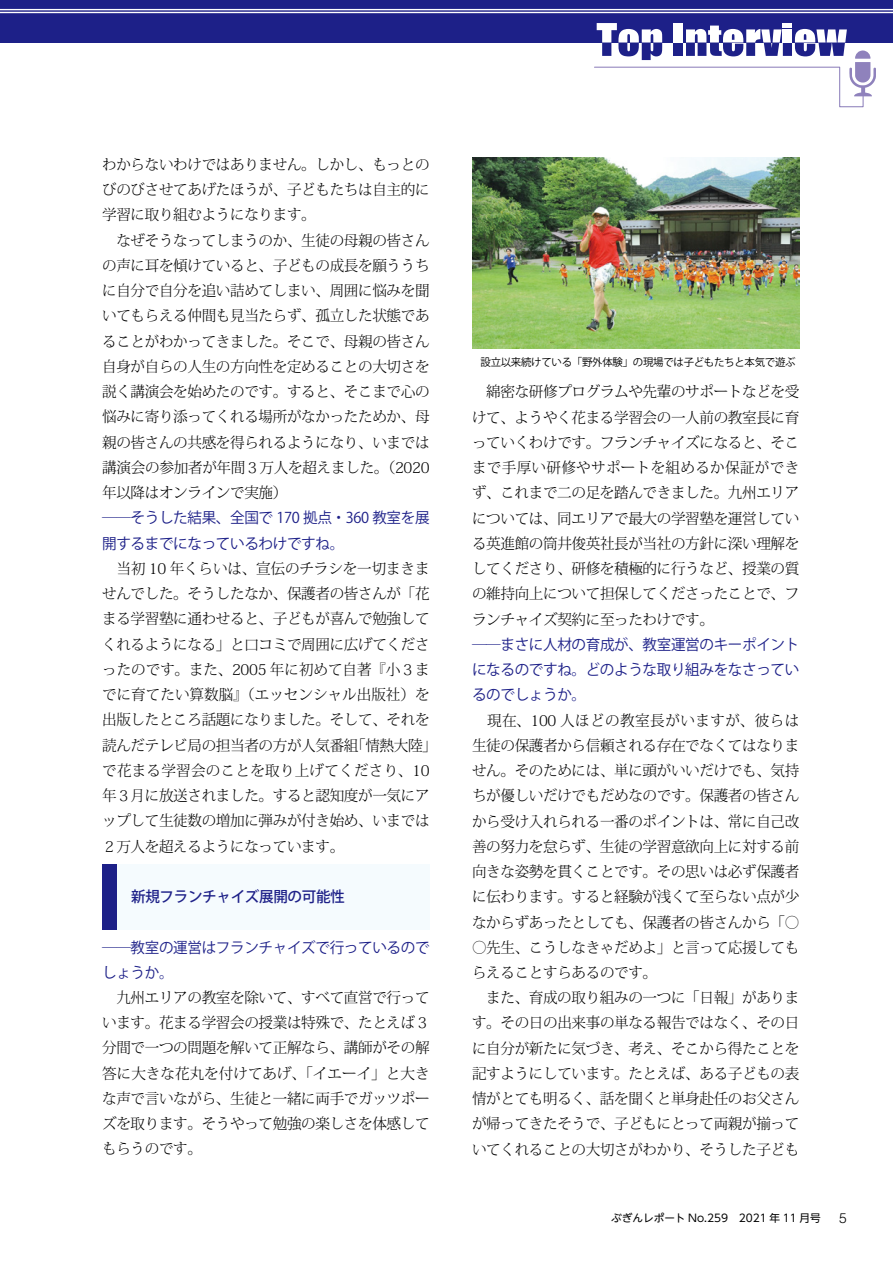
<style>
.page{position:relative;width:893px;height:1263px;background:#fff}
.page>*{position:absolute;margin:0;border:0;box-sizing:border-box;transform-origin:0 0}
.t1{font:300 14.85px/25.2px "Koz Min Pr 6 N";letter-spacing:-.025em;color:#000}
.t2{font:14.85px/25.2px "Koz Go Pr 6 N";letter-spacing:-.025em;color:#1d2088}
.t3{font:500 14.85px "Koz Go Pr 6 N";letter-spacing:-.025em;color:#1d2088}
.t4{font:300 13.8px "Helvetica LT Std";color:#000}
.t5{font:10.65px "Koz Go Pr 6 N";letter-spacing:-.025em;color:#000}
.t6{font:10.65px "UD Shin Go NT Pro";color:#000}
</style>
<div class="page">
<div style="left:0;top:0;width:893px;height:43px;background:#1d2088"></div>
<svg style="left:594px;top:23px;width:282px;height:85px"></svg>
<hr style="left:0;top:9px;width:893px;height:1px;background:#fff">
<hr style="left:0;top:12px;width:893px;height:1px;background:#fff">
<div style="left:102px;top:864px;width:327px;height:66px;background:#f5fbfe"></div>
<div style="left:102px;top:864px;width:15px;height:66px;background:#1d2088"></div>
<img style="left:472px;top:157px;width:327px;height:192px">
<p class="t1" style="left:102px;top:152px;width:329px">わからないわけではありません。しかし、もっとのびのびさせてあげたほうが、子どもたちは自主的に学習に取り組むようになります。<br>　なぜそうなってしまうのか、生徒の母親の皆さんの声に耳を傾けていると、子どもの成長を願ううちに自分で自分を追い詰めてしまい、周囲に悩みを聞いてもらえる仲間も見当たらず、孤立した状態であることがわかってきました。そこで、母親の皆さん自身が自らの人生の方向性を定めることの大切さを説く講演会を始めたのです。すると、そこまで心の悩みに寄り添ってくれる場所がなかったためか、母親の皆さんの共感を得られるようになり、いまでは講演会の参加者が年間３万人を超えました。（2020年以降はオンラインで実施）</p>
<p class="t2" style="left:102px;top:506px;width:329px">──そうした結果、全国で 170 拠点・360 教室を展開するまでになっているわけですね。</p>
<p class="t1" style="left:102px;top:556px;width:336px">　当初 10 年くらいは、宣伝のチラシを一切まきませんでした。そうしたなか、保護者の皆さんが「花まる学習塾に通わせると、子どもが喜んで勉強してくれるようになる」と口コミで周囲に広げてくださったのです。また、2005 年に初めて自著『小３までに育てたい算数脳』（エッセンシャル出版社）を出版したところ話題になりました。そして、それを読んだテレビ局の担当者の方が人気番組「情熱大陸」で花まる学習会のことを取り上げてくださり、10年３月に放送されました。すると認知度が一気にアップして生徒数の増加に弾みが付き始め、いまでは<br>２万人を超えるようになっています。</p>
<p class="t3" style="left:117px;top:888px;width:229px">　新規フランチャイズ展開の可能性</p>
<p class="t2" style="left:102px;top:935px;width:329px">──教室の運営はフランチャイズで行っているのでしょうか。</p>
<p class="t1" style="left:102px;top:985px;width:329px;text-align:justify">　九州エリアの教室を除いて、すべて直営で行っています。花まる学習会の授業は特殊で、たとえば３分間で一つの問題を解いて正解なら、講師がその解答に大きな花丸を付けてあげ、「イエーイ」と大きな声で言いながら、生徒と一緒に両手でガッツポーズを取ります。そうやって勉強の楽しさを体感してもらうのです。</p>
<p class="t5" style="left:480px;top:356px;width:317px">設立以来続けている「野外体験」の現場では子どもたちと本気で遊ぶ</p>
<p class="t1" style="left:472px;top:380px;width:329px;text-align:justify">　綿密な研修プログラムや先輩のサポートなどを受けて、ようやく花まる学習会の一人前の教室長に育っていくわけです。フランチャイズになると、そこまで手厚い研修やサポートを組めるか保証ができず、これまで二の足を踏んできました。九州エリアについては、同エリアで最大の学習塾を運営している英進館の筒井俊英社長が当社の方針に深い理解をしてくださり、研修を積極的に行うなど、授業の質の維持向上について担保してくださったことで、フランチャイズ契約に至ったわけです。</p>
<p class="t2" style="left:472px;top:632px;width:329px;text-align:justify">──まさに人材の育成が、教室運営のキーポイントになるのですね。どのような取り組みをなさっているのでしょうか。</p>
<p class="t1" style="left:472px;top:708px;width:329px;text-align:justify">　現在、100 人ほどの教室長がいますが、彼らは生徒の保護者から信頼される存在でなくてはなりません。そのためには、単に頭がいいだけでも、気持ちが優しいだけでもだめなのです。保護者の皆さんから受け入れられる一番のポイントは、常に自己改善の努力を怠らず、生徒の学習意欲向上に対する前向きな姿勢を貫くことです。その思いは必ず保護者に伝わります。すると経験が浅くて至らない点が少なからずあったとしても、保護者の皆さんから「○</p>
<p class="t1" style="left:472px;top:935px;width:329px">○先生、こうしなきゃだめよ」と言って応援してもらえることすらあるのです。<br>　また、育成の取り組みの一つに「日報」があります。その日の出来事の単なる報告ではなく、その日に自分が新たに気づき、考え、そこから得たことを記すようにしています。たとえば、ある子どもの表情がとても明るく、話を聞くと単身赴任のお父さんが帰ってきたそうで、子どもにとって両親が揃っていてくれることの大切さがわかり、そうした子ども</p>
<p class="t6" style="left:611px;top:1210px;width:211px">ぶぎんレポート No.259　2021 年 11 月号</p>
<p class="t4" style="left:839px;top:1209px;width:9px">5</p>
</div>
